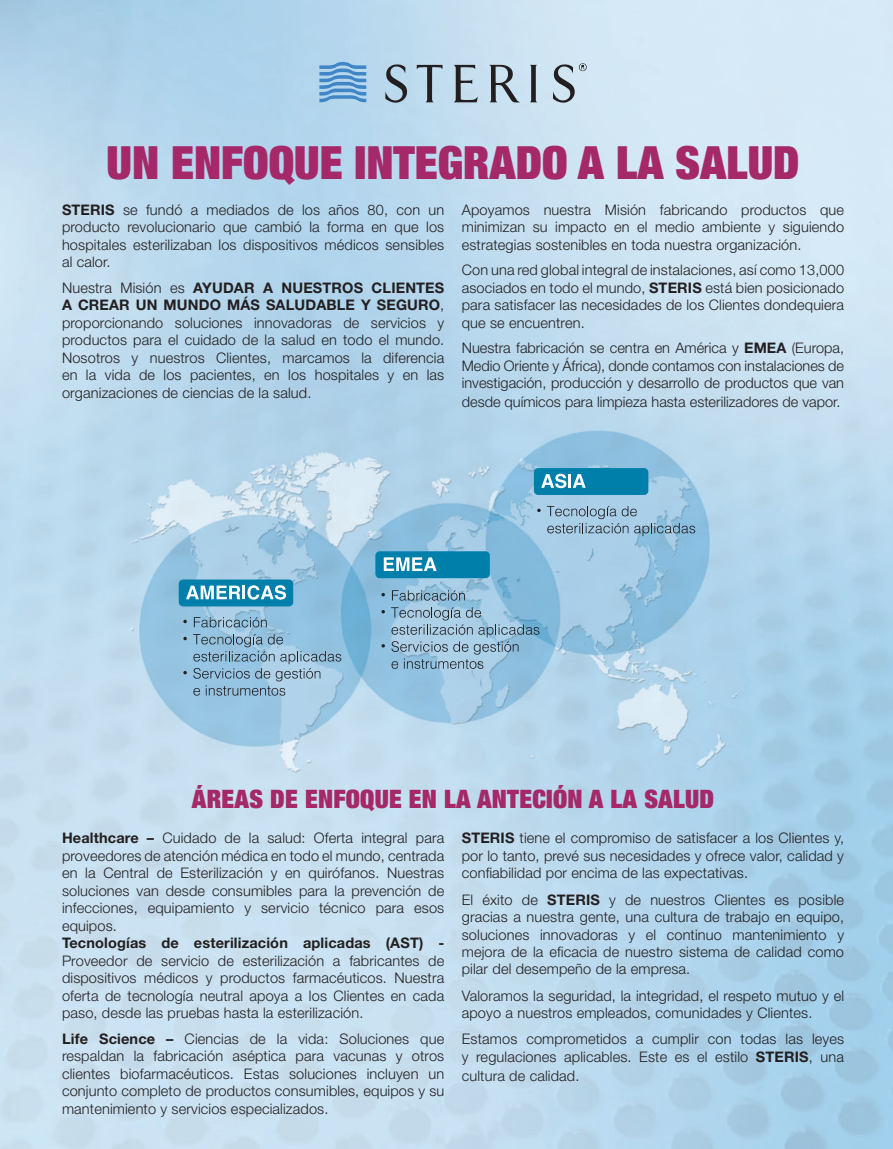
<style>
.page{position:relative;width:893px;height:1149px;background:#fff}
.page>*{position:absolute;margin:0;border:0;box-sizing:border-box;transform-origin:0 0}
.t1{font:900 condensed 45.9px "Helvetica Neue LT Std";color:#a52869}
.t2{font:900 condensed 25.5px "Helvetica Neue LT Std";letter-spacing:.01em;color:#a52869}
.t3{font:300 14.55px/17.4px "Helvetica Neue LT Std";letter-spacing:.01em;color:#231f20;text-align:justify}
.t4{font:700 14.55px "Helvetica Neue LT Std";letter-spacing:.01em;color:#231f20}
.s1{font-weight:700}
</style>
<div class="page">
<img style="left:0;top:0;width:893px;height:1148px">
<svg style="left:385px;top:64px;width:22px;height:39px"></svg>
<svg style="left:553px;top:63px;width:34px;height:40px"></svg>
<svg style="left:417px;top:65px;width:26px;height:37px"></svg>
<svg style="left:454px;top:65px;width:24px;height:37px"></svg>
<svg style="left:489px;top:65px;width:31px;height:37px"></svg>
<svg style="left:530px;top:65px;width:7px;height:37px"></svg>
<svg style="left:319px;top:62px;width:47px;height:40px;background:#77abd8"></svg>
<div style="left:179px;top:579px;width:114px;height:27px;background:#007fab;border-radius:4px"></div>
<svg style="left:186px;top:585px;width:100px;height:14px"></svg>
<svg style="left:183px;top:619px;width:4px;height:4px"></svg>
<svg style="left:194px;top:617px;width:73px;height:10px"></svg>
<svg style="left:183px;top:636px;width:4px;height:4px"></svg>
<svg style="left:183px;top:670px;width:4px;height:4px"></svg>
<div style="left:375px;top:551px;width:115px;height:27px;background:#007fab;border-radius:4px"></div>
<svg style="left:384px;top:557px;width:53px;height:14px"></svg>
<svg style="left:381px;top:592px;width:4px;height:4px"></svg>
<svg style="left:392px;top:590px;width:73px;height:10px"></svg>
<svg style="left:381px;top:610px;width:4px;height:3px"></svg>
<svg style="left:381px;top:644px;width:4px;height:3px"></svg>
<div style="left:534px;top:468px;width:114px;height:27px;background:#007fab;border-radius:4px"></div>
<svg style="left:541px;top:473px;width:45px;height:15px"></svg>
<svg style="left:537px;top:508px;width:4px;height:4px"></svg>
<svg style="left:193px;top:633px;width:148px;height:62px;background:#8fb4cd"></svg>
<svg style="left:391px;top:607px;width:148px;height:61px;background:#90b5cd"></svg>
<svg style="left:547px;top:505px;width:148px;height:31px;background:#92b5cc"></svg>
<h1 class="t1" style="left:107px;top:133px;width:694px">UN ENFOQUE INTEGRADO A LA SALUD</h1>
<p class="t3" style="left:62px;top:200px;width:384px"><span class="s1">STERIS</span> se fundó a mediados de los años 80, con un producto revolucionario que cambió la forma en que los hospitales esterilizaban los dispositivos médicos sensibles al calor.</p>
<p class="t3" style="left:62px;top:278px;width:384px">Nuestra Misión es <span class="s1">AYUDAR A NUESTROS CLIENTES A CREAR UN MUNDO MÁS SALUDABLE Y SEGURO</span>, proporcionando soluciones innovadoras de servicios y productos para el cuidado de la salud en todo el mundo.<br>Nosotros y nuestros Clientes, marcamos la diferencia en la vida de los pacientes, en los hospitales y en las organizaciones de ciencias de la salud.</p>
<p class="t3" style="left:462px;top:200px;width:384px">Apoyamos nuestra Misión fabricando productos que minimizan su impacto en el medio ambiente y siguiendo estrategias sostenibles en toda nuestra organización.</p>
<p class="t3" style="left:462px;top:261px;width:384px">Con una red global integral de instalaciones, así como 13,000 asociados en todo el mundo, <span class="s1">STERIS</span> está bien posicionado para satisfacer las necesidades de los Clientes dondequiera que se encuentren.</p>
<p class="t3" style="left:462px;top:339px;width:384px">Nuestra fabricación se centra en América y <span class="s1">EMEA</span> (Europa, Medio Oriente y África), donde contamos con instalaciones de investigación, producción y desarrollo de productos que van</p>
<p class="t3" style="left:462px;top:393px;width:380px">desde químicos para limpieza hasta esterilizadores de vapor.</p>
<h2 class="t2" style="left:192px;top:782px;width:524px">ÁREAS DE ENFOQUE EN LA ANTECIÓN A LA SALUD</h2>
<p class="t3" style="left:62px;top:829px;width:384px"><span class="s1">Healthcare –</span> Cuidado de la salud: Oferta integral para proveedores de atención médica en todo el mundo, centrada en la Central de Esterilización y en quirófanos. Nuestras soluciones van desde consumibles para la prevención de infecciones, equipamiento y servicio técnico para esos equipos.</p>
<p class="t4" style="left:62px;top:933px;width:384px">Tecnologías de esterilización aplicadas (AST) -</p>
<p class="t3" style="left:62px;top:951px;width:384px">Proveedor de servicio de esterilización a fabricantes de dispositivos médicos y productos farmacéuticos. Nuestra oferta de tecnología neutral apoya a los Clientes en cada paso, desde las pruebas hasta la esterilización.</p>
<p class="t3" style="left:62px;top:1029px;width:384px"><span class="s1">Life Science –</span> Ciencias de la vida: Soluciones que respaldan la fabricación aséptica para vacunas y otros clientes biofarmacéuticos. Estas soluciones incluyen un conjunto completo de productos consumibles, equipos y su mantenimiento y servicios especializados.</p>
<p class="t3" style="left:462px;top:829px;width:384px"><span class="s1">STERIS</span> tiene el compromiso de satisfacer a los Clientes y, por lo tanto, prevé sus necesidades y ofrece valor, calidad y confiabilidad por encima de las expectativas.</p>
<p class="t3" style="left:462px;top:890px;width:384px">El éxito de <span class="s1">STERIS</span> y de nuestros Clientes es posible gracias a nuestra gente, una cultura de trabajo en equipo, soluciones innovadoras y el continuo mantenimiento y mejora de la eficacia de nuestro sistema de calidad como pilar del desempeño de la empresa.</p>
<p class="t3" style="left:462px;top:986px;width:384px">Valoramos la seguridad, la integridad, el respeto mutuo y el apoyo a nuestros empleados, comunidades y Clientes.</p>
<p class="t3" style="left:462px;top:1029px;width:384px">Estamos comprometidos a cumplir con todas las leyes y regulaciones aplicables. Este es el estilo <span class="s1">STERIS</span>, una</p>
<p class="t3" style="left:462px;top:1066px;width:119px">cultura de calidad.</p>
</div>
